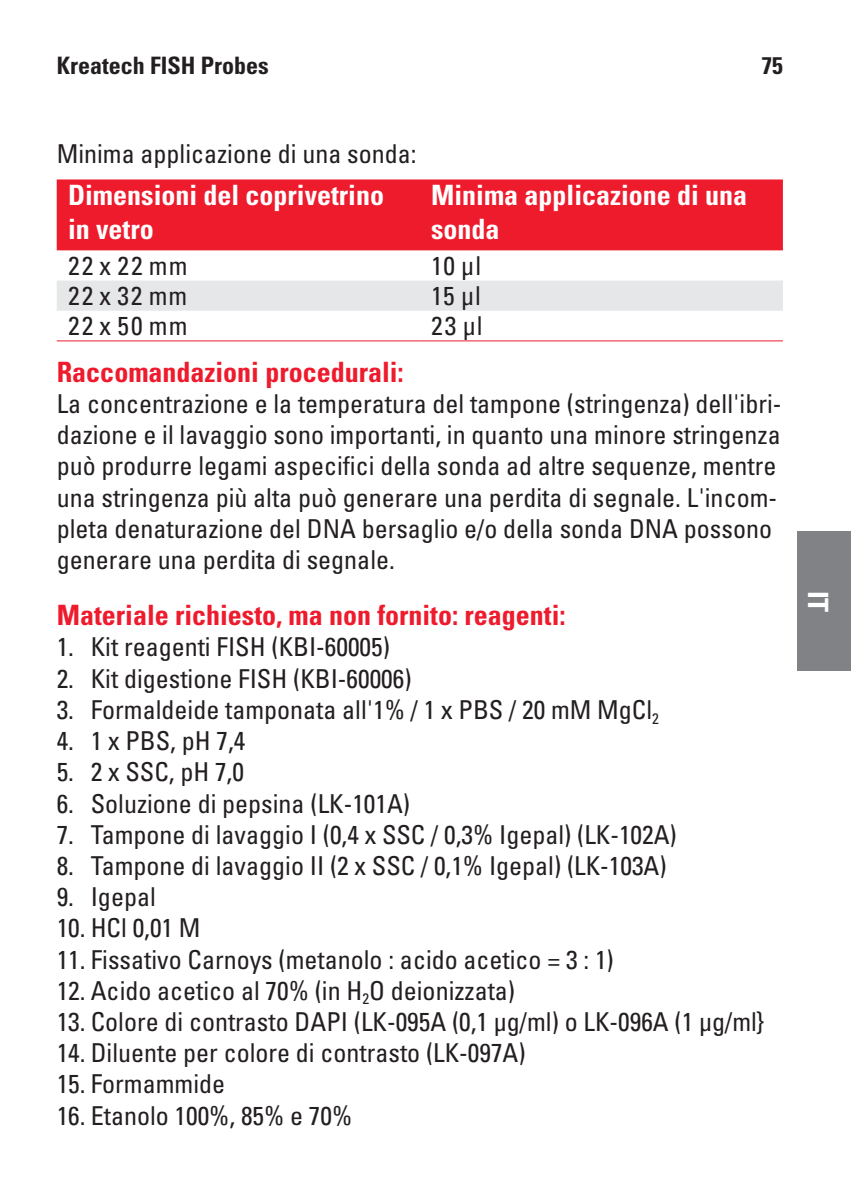
<style>
.page{position:relative;width:851px;height:1191px;background:#fff}
.page>*{position:absolute;margin:0;border:0;box-sizing:border-box;transform-origin:0 0}
.t1{font:700 condensed 28px "Univers LT Std";color:#ee1b2d}
.t2{font:700 condensed 28px/33.6px "Univers LT Std";color:#fff}
.t3{font:condensed 26px/31.2px "Univers LT Std";color:#231f20}
.t4{font:700 condensed 24px "Univers LT Std";color:#231f20}
</style>
<div class="page">
<div style="left:797px;top:531px;width:53px;height:140px;background:#808285"></div>
<div style="left:57px;top:179px;width:725px;height:71px;background:#ee1b2d"></div>
<div style="left:57px;top:280px;width:725px;height:31px;background:#e6e7e9"></div>
<hr style="left:57px;top:340px;width:363px;height:1px;background:#ee1b2d">
<hr style="left:420px;top:340px;width:362px;height:1px;background:#ee1b2d">
<p class="t4" style="left:57px;top:51px;width:213px">Kreatech FISH Probes</p>
<p class="t4" style="left:761px;top:51px;width:23px">75</p>
<p class="t3" style="left:57px;top:138px;width:361px">Minima applicazione di una sonda:</p>
<p class="t2" style="left:68px;top:178px;width:317px">Dimensioni del coprivetrino in vetro</p>
<p class="t2" style="left:431px;top:178px;width:317px">Minima applicazione di una sonda</p>
<p class="t3" style="left:68px;top:250px;width:121px">22 x 22 mm</p>
<p class="t3" style="left:431px;top:250px;width:52px">10 µl</p>
<p class="t3" style="left:68px;top:280px;width:121px">22 x 32 mm</p>
<p class="t3" style="left:431px;top:280px;width:51px">15 µl</p>
<p class="t3" style="left:68px;top:310px;width:121px">22 x 50 mm</p>
<p class="t3" style="left:431px;top:310px;width:53px">23 µl</p>
<p class="t1" style="left:57px;top:354px;width:348px">Raccomandazioni procedurali:</p>
<p class="t3" style="left:57px;top:388px;width:726px">La concentrazione e la temperatura del tampone (stringenza) dell'ibri&shy;dazione e il lavaggio sono importanti, in quanto una minore stringenza può produrre legami aspecifici della sonda ad altre sequenze, mentre una stringenza più alta può generare una perdita di segnale. L'incom&shy;pleta denaturazione del DNA bersaglio e/o della sonda DNA possono generare una perdita di segnale.</p>
<p class="t1" style="left:57px;top:598px;width:510px">Materiale richiesto, ma non fornito: reagenti:</p>
<p class="t3" style="left:57px;top:631px;width:334px">1. Kit reagenti FISH (KBI-60005)</p>
<p class="t3" style="left:57px;top:662px;width:356px">2. Kit digestione FISH (KBI-60006)</p>
<p class="t3" style="left:57px;top:693px;width:603px">3. Formaldeide tamponata all'1% / 1 x PBS / 20 mM MgCl<sub>2</sub></p>
<p class="t3" style="left:57px;top:725px;width:190px">4. 1 x PBS, pH 7,4</p>
<p class="t3" style="left:57px;top:756px;width:189px">5. 2 x SSC, pH 7,0</p>
<p class="t3" style="left:57px;top:787px;width:355px">6. Soluzione di pepsina (LK-101A)</p>
<p class="t3" style="left:57px;top:818px;width:621px">7. Tampone di lavaggio I (0,4 x SSC / 0,3% Igepal) (LK-102A)</p>
<p class="t3" style="left:57px;top:849px;width:611px">8. Tampone di lavaggio II (2 x SSC / 0,1% Igepal) (LK-103A)</p>
<p class="t3" style="left:57px;top:881px;width:101px">9. Igepal</p>
<p class="t3" style="left:57px;top:912px;width:145px">10. HCl 0,01 M</p>
<p class="t3" style="left:57px;top:943px;width:558px">11. Fissativo Carnoys (metanolo : acido acetico = 3 : 1)</p>
<p class="t3" style="left:57px;top:974px;width:460px">12. Acido acetico al 70% (in H<sub>2</sub>O deionizzata)</p>
<p class="t3" style="left:57px;top:1005px;width:708px">13. Colore di contrasto DAPI (LK-095A (0,1 µg/ml) o LK-096A (1 µg/ml}</p>
<p class="t3" style="left:57px;top:1037px;width:470px">14. Diluente per colore di contrasto (LK-097A)</p>
<p class="t3" style="left:57px;top:1068px;width:170px">15. Formammide</p>
<p class="t3" style="left:57px;top:1099px;width:297px">16. Etanolo 100%, 85% e 70%</p>
<p class="t2" style="left:835px;top:590px;width:23px;rotate:90deg">IT</p>
</div>
